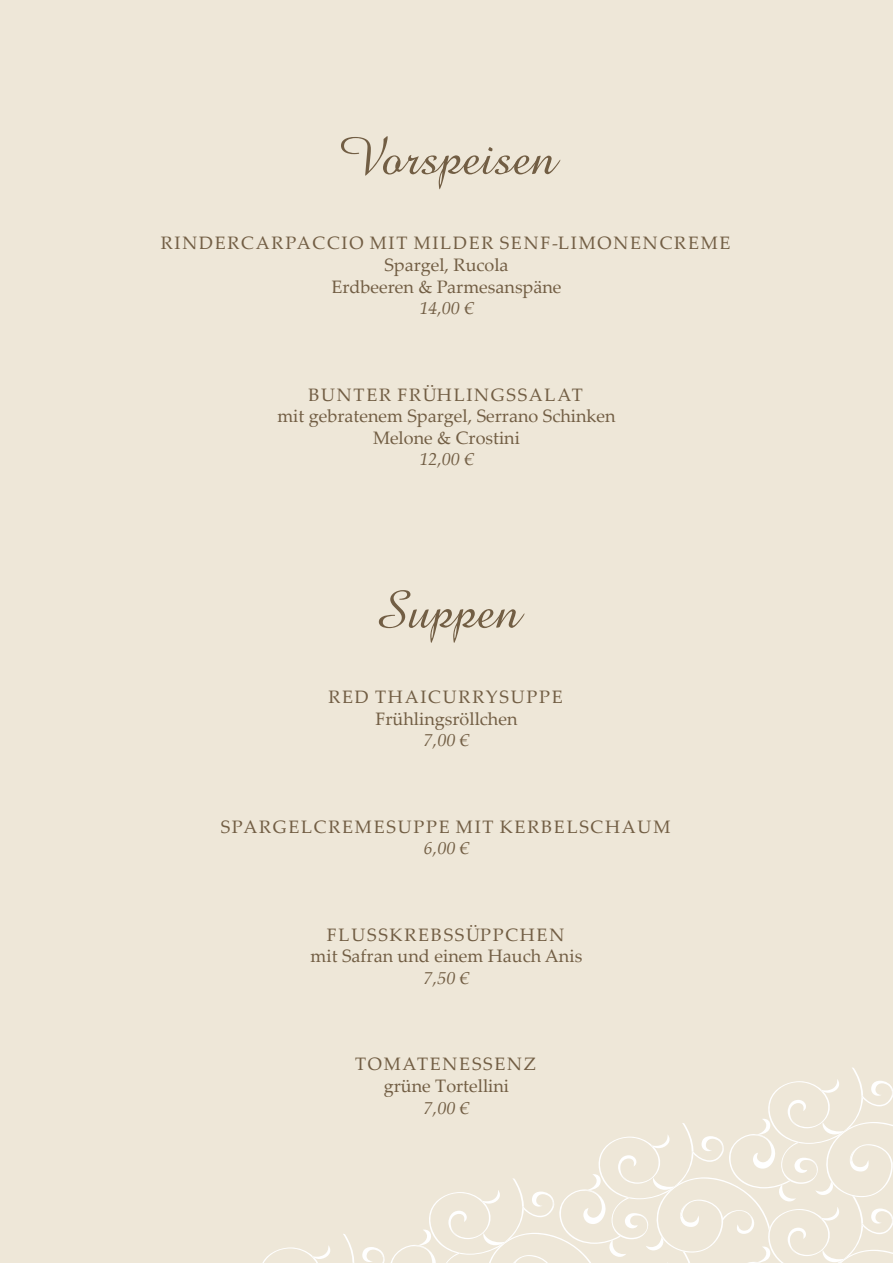
<style>
.page{position:relative;width:893px;height:1263px;background:#eee7d8}
.page>*{position:absolute;margin:0;border:0;box-sizing:border-box;transform-origin:0 0}
.t1{font:54px "Amaze Normal";color:#725e44}
.t2{font:18px/21.6px "Palatino Linotype";letter-spacing:.01em;color:#725e44;text-align:center}
.t3{font:18px/21.6px "Palatino Linotype";letter-spacing:.095em;color:#725e44;text-align:center}
.t4{font:italic 18px "Palatino Linotype";color:#725e44}
</style>
<div class="page">
<svg style="left:262px;top:1067px;width:631px;height:196px"></svg>
<h1 class="t1" style="left:337px;top:121px;width:220px">Vorspeisen</h1>
<p class="t3" style="left:161px;top:232px;width:571px">RINDERCARPACCIO MIT MILDER SENF-LIMONENCREME<br>Spargel, Rucola<br>Erdbeeren &amp; Parmesanspäne</p>
<p class="t4" style="left:419px;top:295px;width:55px">14,00 €</p>
<p class="t2" style="left:277px;top:383px;width:340px">BUNTER FRÜHLINGSSALAT<br>mit gebratenem Spargel, Serrano Schinken<br>Melone &amp; Crostini</p>
<p class="t4" style="left:419px;top:446px;width:55px">12,00 €</p>
<h1 class="t1" style="left:373px;top:575px;width:148px">Suppen</h1>
<p class="t2" style="left:328px;top:685px;width:236px">RED THAICURRYSUPPE<br>Frühlingsröllchen</p>
<p class="t4" style="left:424px;top:727px;width:46px">7,00 €</p>
<p class="t3" style="left:221px;top:815px;width:451px">SPARGELCREMESUPPE MIT KERBELSCHAUM</p>
<p class="t4" style="left:424px;top:835px;width:46px">6,00 €</p>
<p class="t2" style="left:311px;top:923px;width:273px">FLUSSKREBSSÜPPCHEN<br>mit Safran und einem Hauch Anis</p>
<p class="t4" style="left:424px;top:965px;width:46px">7,50 €</p>
<p class="t2" style="left:355px;top:1053px;width:182px">TOMATENESSENZ grüne Tortellini</p>
<p class="t4" style="left:424px;top:1094px;width:46px">7,00 €</p>
</div>
